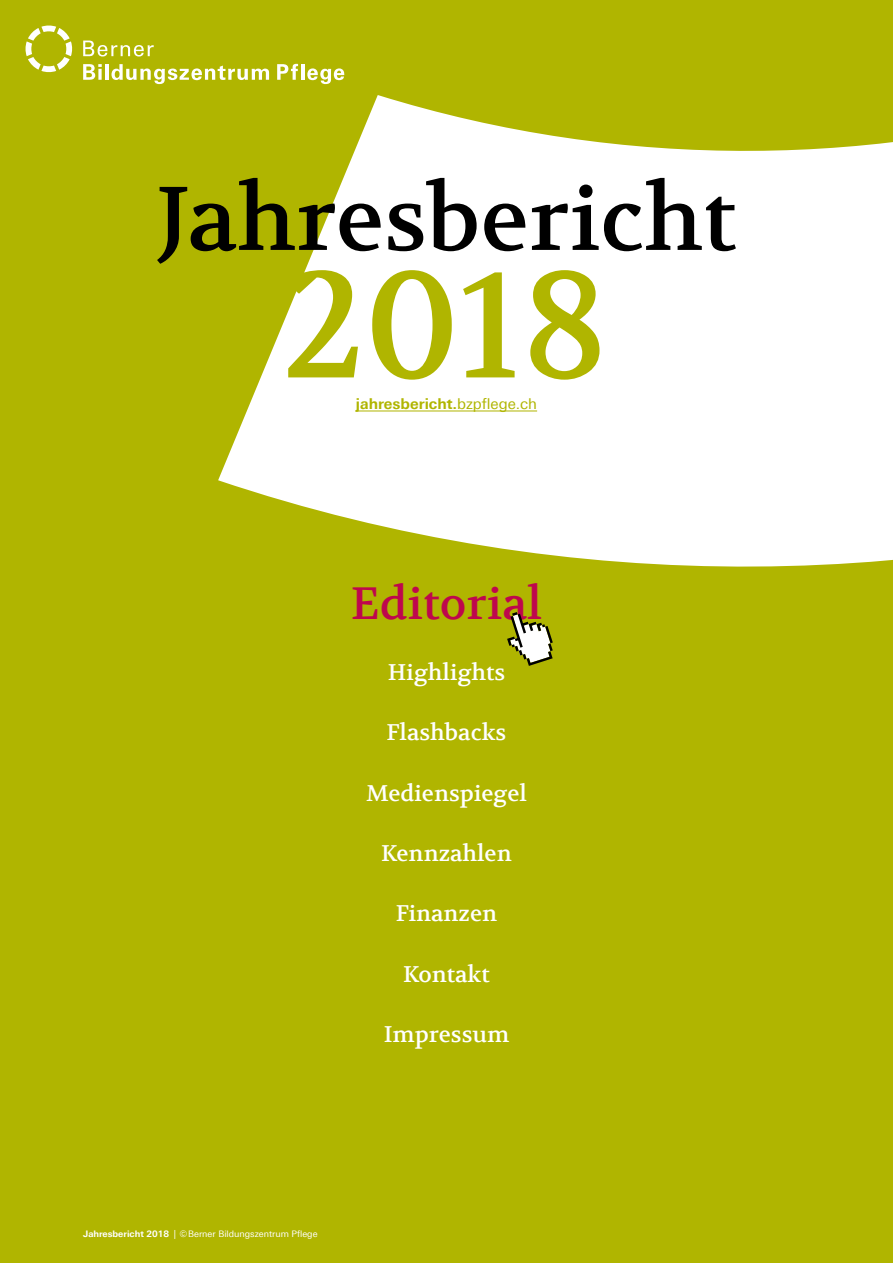
<style>
.page{position:relative;width:893px;height:1263px;background:#b0b500}
.page>*{position:absolute;margin:0;border:0;box-sizing:border-box;transform-origin:0 0}
.t1{font:150px "Volkhov";color:#b0b500}
.t2{font:90px "Volkhov";color:#000}
.t3{font:45px "Volkhov";color:#be074d}
.t4{font:22.5px "Volkhov";color:#fff}
.t5{font:700 15px "Linotype Univers 630";color:#b0b500}
.t6{font:9px "Linotype Univers 430";color:#fff}
.s1{font-family:"Linotype Univers 430";font-weight:400}
.s2{font-family:"Linotype Univers 630";font-weight:700}
</style>
<div class="page">
<svg style="left:83px;top:41px;width:71px;height:16px"></svg>
<svg style="left:83px;top:64px;width:19px;height:16px"></svg>
<svg style="left:98px;top:69px;width:4px;height:11px"></svg>
<hr style="left:105px;top:64px;width:3px;height:16px;background:#fff">
<svg style="left:112px;top:64px;width:157px;height:20px"></svg>
<svg style="left:277px;top:64px;width:21px;height:16px"></svg>
<hr style="left:301px;top:64px;width:3px;height:16px;background:#fff">
<svg style="left:307px;top:68px;width:37px;height:16px"></svg>
<svg style="left:25px;top:25px;width:48px;height:48px"></svg>
<svg style="left:218px;top:95px;width:675px;height:472px;fill:#fff"></svg>
<hr style="left:356px;top:411px;width:181px;height:1px;background:#b0b500">
<svg style="left:507px;top:612px;width:46px;height:54px"></svg>
<h2 class="t2" style="left:156px;top:163px;width:582px">Jahresbericht</h2>
<h1 class="t1" style="left:284px;top:232px;width:327px">2018</h1>
<p class="t5" style="left:356px;top:394px;width:183px">jahresbericht.<span class="s1">bzpflege.ch</span></p>
<h3 class="t3" style="left:351px;top:576px;width:193px">Editorial</h3>
<p class="t4" style="left:388px;top:658px;width:119px">Highlights</p>
<p class="t4" style="left:387px;top:718px;width:121px">Flashbacks</p>
<p class="t4" style="left:366px;top:779px;width:162px">Medienspiegel</p>
<p class="t4" style="left:381px;top:839px;width:132px">Kennzahlen</p>
<p class="t4" style="left:396px;top:899px;width:103px">Finanzen</p>
<p class="t4" style="left:403px;top:960px;width:88px">Kontakt</p>
<p class="t4" style="left:384px;top:1020px;width:127px">Impressum</p>
<p class="t6" style="left:83px;top:1229px;width:236px"><span class="s2">Jahresbericht 2018</span> | ©Berner Bildungszentrum Pflege</p>
</div>
